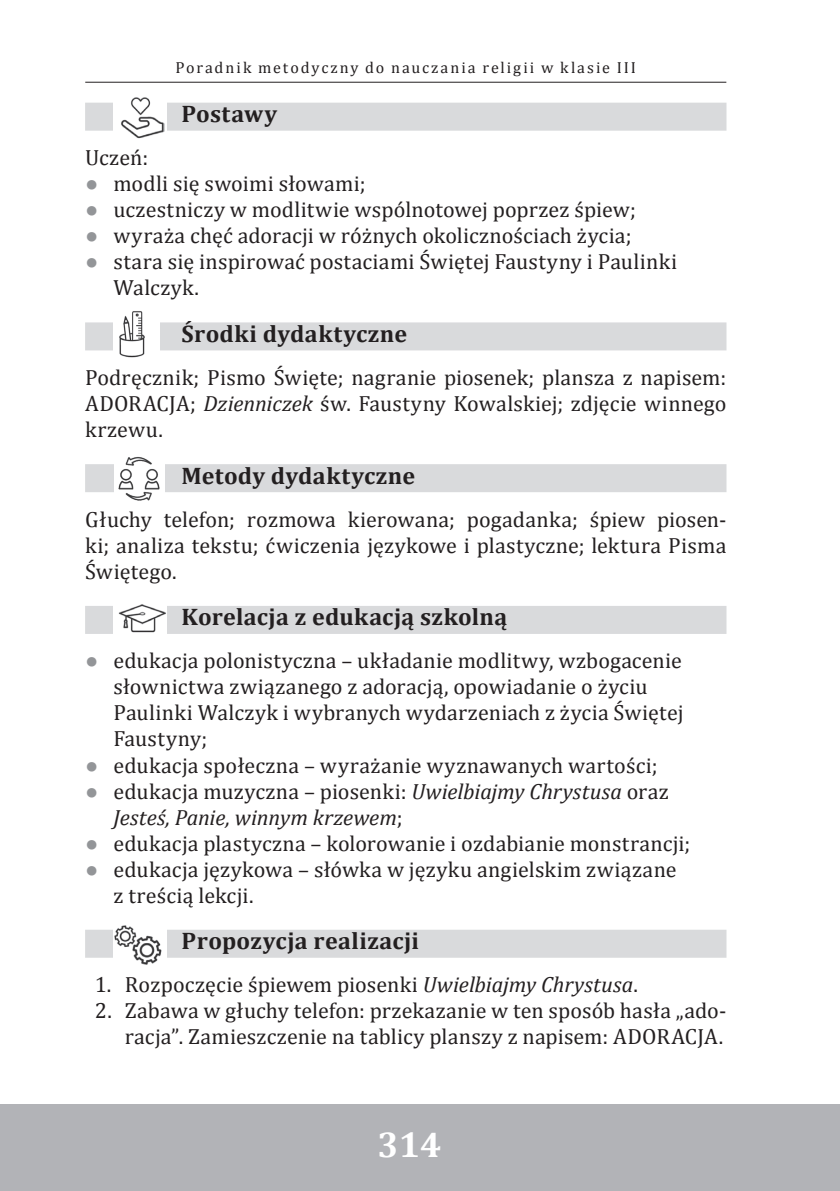
<style>
.page{position:relative;width:840px;height:1191px;background:#fff}
.page>*{position:absolute;margin:0;border:0;box-sizing:border-box;transform-origin:0 0}
.t1{font:700 36px "Cambria";color:#fff}
.t2{font:700 24px "Cambria";letter-spacing:.015em;color:#231f20}
.t3{font:22px/26px "Cambria";letter-spacing:.01em;color:#231f20}
.t4{font:italic 22px/26px "Cambria";letter-spacing:-.005em;color:#231f20}
.t5{font:16px "Cambria";letter-spacing:.12em;color:#231f20}
.s1{font-family:"Arial";color:#939598}
.s2{font-style:italic}
.s3{font-family:"Arial";font-style:normal;color:#939598}
.s4{font-style:normal}
</style>
<div class="page">
<div style="left:0;top:1104px;width:839px;height:87px;background:#b2b3b7"></div>
<hr style="left:85px;top:82px;width:641px;height:1px;background:#231f20">
<div style="left:85px;top:103px;width:641px;height:28px;background:#d9dadc"></div>
<div style="left:85px;top:322px;width:641px;height:28px;background:#d9dadc"></div>
<div style="left:85px;top:464px;width:641px;height:28px;background:#d9dadc"></div>
<div style="left:85px;top:606px;width:641px;height:28px;background:#d9dadc"></div>
<div style="left:85px;top:929px;width:641px;height:28px;background:#d9dadc"></div>
<div style="left:113px;top:96px;width:54px;height:44px;background:#fff"></div>
<img style="left:121px;top:97px;width:43px;height:42px">
<div style="left:113px;top:310px;width:47px;height:49px;background:#fff"></div>
<img style="left:119px;top:311px;width:26px;height:47px">
<div style="left:114px;top:455px;width:50px;height:46px;background:#fff"></div>
<img style="left:118px;top:457px;width:42px;height:44px">
<div style="left:113px;top:597px;width:54px;height:46px;background:#fff"></div>
<img style="left:118px;top:604px;width:48px;height:28px">
<div style="left:113px;top:924px;width:54px;height:43px;background:#fff"></div>
<img style="left:114px;top:925px;width:48px;height:40px">
<p class="t5" style="left:175px;top:58px;width:462px">Poradnik metodyczny do nauczania religii w klasie III</p>
<p class="t2" style="left:181px;top:97px;width:97px">Postawy</p>
<p class="t3" style="left:85px;top:145px;width:65px">Uczeń:</p>
<p class="t3" style="left:85px;top:171px;width:282px"><span class="s1">●</span> modli się swoimi słowami;</p>
<p class="t3" style="left:85px;top:197px;width:552px"><span class="s1">●</span> uczestniczy w modlitwie wspólnotowej poprzez śpiew;</p>
<p class="t3" style="left:85px;top:223px;width:547px"><span class="s1">●</span> wyraża chęć adoracji w różnych okolicznościach życia;</p>
<p class="t3" style="left:113px;top:249px;width:565px;text-indent:-28px"><span class="s1">●</span> stara się inspirować postaciami Świętej Faustyny i Paulinki<br>Walczyk.</p>
<p class="t2" style="left:181px;top:317px;width:227px">Środki dydaktyczne</p>
<p class="t3" style="left:85px;top:364px;width:642px;text-align:justify">Podręcznik; Pismo Święte; nagranie piosenek; plansza z napisem:<br>ADORACJA; <span class="s2">Dzienniczek</span> św. Faustyny Kowalskiej; zdjęcie winnego krzewu.</p>
<p class="t2" style="left:181px;top:458px;width:235px">Metody dydaktyczne</p>
<p class="t3" style="left:85px;top:506px;width:642px;text-align:justify">Głuchy telefon; rozmowa kierowana; pogadanka; śpiew piosen&shy;ki; analiza tekstu; ćwiczenia językowe i plastyczne; lektura Pisma Świętego.</p>
<p class="t2" style="left:181px;top:600px;width:327px">Korelacja z edukacją szkolną</p>
<p class="t3" style="left:113px;top:648px;width:571px;text-indent:-28px"><span class="s1">●</span> edukacja polonistyczna – układanie modlitwy, wzbogacenie słownictwa związanego z adoracją, opowiadanie o życiu Paulinki Walczyk i wybranych wydarzeniach z życia Świętej Faustyny;</p>
<p class="t3" style="left:85px;top:752px;width:573px"><span class="s1">●</span> edukacja społeczna – wyrażanie wyznawanych wartości;</p>
<p class="t4" style="left:113px;top:777px;width:556px;text-indent:-28px"><span class="s3">●</span> <span class="s4">edukacja muzyczna – piosenki:</span> Uwielbiajmy Chrystusa <span class="s4">oraz<br></span>Jesteś, Panie, winnym krzewem<span class="s4">;</span></p>
<p class="t3" style="left:85px;top:830px;width:606px"><span class="s1">●</span> edukacja plastyczna – kolorowanie i ozdabianie monstrancji;</p>
<p class="t3" style="left:113px;top:856px;width:564px;text-indent:-28px"><span class="s1">●</span> edukacja językowa – słówka w języku angielskim związane z treścią lekcji.</p>
<p class="t2" style="left:181px;top:924px;width:239px">Propozycja realizacji</p>
<p class="t3" style="left:95px;top:971px;width:544px">1. Rozpoczęcie śpiewem piosenki <span class="s2">Uwielbiajmy Chrystusa</span>.</p>
<p class="t3" style="left:95px;top:997px;width:632px;text-align:right">2. Zabawa w głuchy telefon: przekazanie w ten sposób hasła „ado&shy;racja”. Zamieszczenie na tablicy planszy z napisem: ADORACJA.</p>
<p class="t1" style="left:377px;top:1118px;width:65px">314</p>
</div>
